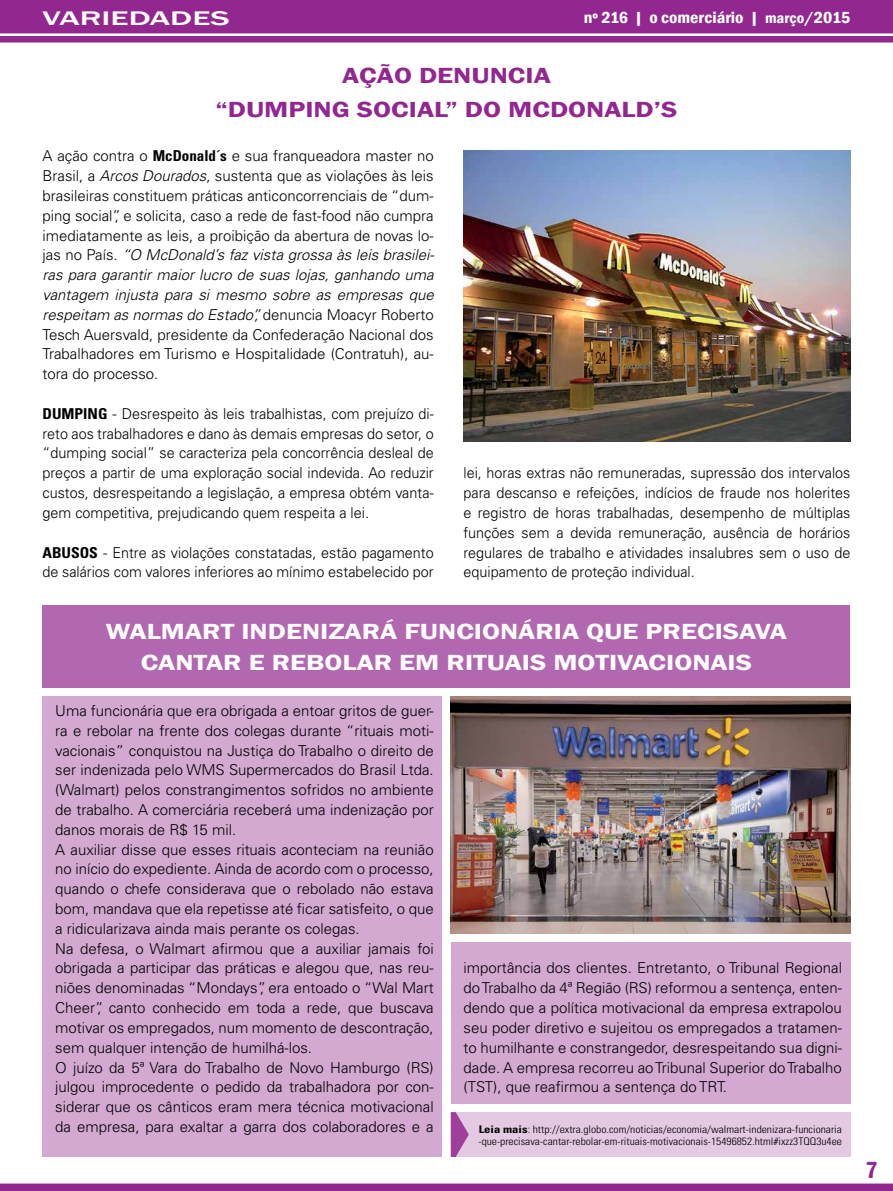
<style>
.page{position:relative;width:893px;height:1191px;background:#fff}
.page>*{position:absolute;margin:0;border:0;box-sizing:border-box;transform-origin:0 0}
.t1{font:600 condensed 24px "Franklin Gothic";color:#92278f}
.t2{font:600 22.5px "Franklin Gothic";letter-spacing:-.005em;color:#fff;scale:1.25 1}
.t3{font:600 22.5px "Franklin Gothic";color:#92278f;scale:1.25 1}
.t4{font:500 20.25px "Franklin Gothic";color:#fff;scale:1.67 1}
.t5{font:600 condensed 16.5px "Franklin Gothic";color:#fff;scale:1.1 1}
.t6{font:300 15px/19.8px "Univers LT Std";color:#000;text-align:justify}
.t7{font:300 15px/19.8px "Univers LT Std";color:#000;text-align:justify;scale:.96 1}
.t8{font:700 condensed 15px "Univers LT Std";color:#000;scale:1.04 1}
.t9{font:300 condensed 10.5px/12.6px "Univers LT Std";color:#000;scale:1.1 1}
.s1{font-size:15px}
.s2{font-weight:700;font-stretch:condensed}
.s3{font-style:italic}
.s4{font-weight:700}
</style>
<div class="page">
<div style="left:43px;top:605px;width:807px;height:82px;background:#b268b0"></div>
<div style="left:451px;top:1112px;width:399px;height:45px;background:#e4c9e3"></div>
<svg style="left:0;top:0;width:893px;height:43px;background:#993696"></svg>
<svg style="left:0;top:1183px;width:893px;height:8px;background:#993596"></svg>
<div style="left:43px;top:696px;width:399px;height:461px;background:#d3a9d2"></div>
<div style="left:451px;top:942px;width:399px;height:161px;background:#d3a9d2"></div>
<img style="left:463px;top:150px;width:387px;height:291px">
<img style="left:451px;top:696px;width:399px;height:238px">
<svg style="left:451px;top:1112px;width:18px;height:45px"></svg>
<h3 class="t4" style="left:43px;top:5px;width:114px">VARIEDADES</h3>
<p class="t5" style="left:584px;top:7px;width:244px">nº 216 | o comerciário | <span class="s1">março</span>/2015</p>
<h2 class="t3" style="left:342px;top:61px;width:76px">AÇÃO DENUNCIA</h2>
<h2 class="t3" style="left:215px;top:96px;width:25px">“DUMPIN</h2>
<h2 class="t3" style="left:332px;top:96px;width:46px">G SOCIAL</h2>
<h2 class="t3" style="left:446px;top:96px;width:113px">” DO MCDONALD</h2>
<h2 class="t3" style="left:654px;top:96px;width:20px">’S</h2>
<p class="t6" style="left:43px;top:146px;width:393px">A ação contra o <span class="s2">McDonald´s</span> e sua franqueadora master no Brasil, a <span class="s3">Arcos Dourados</span>, sustenta que as violações às leis brasileiras constituem práticas anticoncorrenciais de “dum&shy;ping social”, e solicita, caso a rede de fast-food não cumpra imediatamente as leis, a proibição da abertura de novas lo&shy;jas no País. <span class="s3">“O McDonald’s faz vista grossa às leis brasilei&shy;ras para garantir maior lucro de suas lojas, ganhando uma vantagem injusta para si mesmo sobre as empresas que respeitam as normas do Estado”,</span> denuncia Moacyr Roberto Tesch Auersvald, presidente da Confederação Nacional dos Trabalhadores em Turismo e Hospitalidade (Contratuh), au&shy;tora do processo.</p>
<p class="t8" style="left:43px;top:404px;width:19px">Dumping</p>
<p class="t6" style="left:43px;top:404px;width:393px;text-indent:70px">- Desrespeito às leis trabalhistas, com prejuízo di&shy;reto aos trabalhadores e dano às demais empresas do setor, o “dumping social” se caracteriza pela concorrência desleal de preços a partir de uma exploração social indevida. Ao reduzir custos, desrespeitando a legislação, a empresa obtém vanta&shy;gem competitiva, prejudicando quem respeita a lei.</p>
<p class="t8" style="left:43px;top:543px;width:19px">Abusos</p>
<p class="t6" style="left:43px;top:542px;width:393px;text-align:right">- Entre as violações constatadas, estão pagamento<br>de salários com valores inferiores ao mínimo estabelecido por</p>
<p class="t7" style="left:463px;top:463px;width:405px">lei, horas extras não remuneradas, supressão dos intervalos para descanso e refeições, indícios de fraude nos holerites e registro de horas trabalhadas, desempenho de múltiplas funções sem a devida remuneração, ausência de horários regulares de trabalho e atividades insalubres sem o uso de equipamento de proteção individual.</p>
<h2 class="t2" style="left:106px;top:617px;width:34px">WALMART</h2>
<h2 class="t2" style="left:241px;top:617px;width:14px">INDENIZARÁ</h2>
<h2 class="t2" style="left:404px;top:617px;width:14px">FUNCIONÁRIA</h2>
<h2 class="t2" style="left:586px;top:617px;width:61px">QUE PRECI</h2>
<h2 class="t2" style="left:723px;top:617px;width:27px">SAVA</h2>
<h2 class="t2" style="left:141px;top:649px;width:15px">CANTAR</h2>
<h2 class="t2" style="left:249px;top:649px;width:75px">EREBOLAR</h2>
<h2 class="t2" style="left:399px;top:649px;width:16px">EM</h2>
<h2 class="t2" style="left:447px;top:649px;width:12px">RITUAI</h2>
<h2 class="t2" style="left:530px;top:649px;width:32px">S MOTIVACIONAI</h2>
<h2 class="t2" style="left:736px;top:649px;width:15px">S</h2>
<p class="t6" style="left:55px;top:701px;width:380px;text-align:left">Uma funcionária que era obrigada a entoar gritos de guer&shy;ra e rebolar na frente dos colegas durante “rituais moti&shy;vacionais” conquistou na Justiça do Trabalho o direito de ser indenizada pelo WMS Supermercados do Brasil Ltda. (Walmart) pelos constrangimentos sofridos no ambiente de trabalho. A comerciária receberá uma indenização por danos morais de R$ 15 mil.<br>A auxiliar disse que esses rituais aconteciam na reunião no início do expediente. Ainda de acordo com o processo, quando o chefe considerava que o rebolado não estava bom, mandava que ela repetisse até ficar satisfeito, o que a ridicularizava ainda mais perante os colegas.<br>Na defesa, o Walmart afirmou que a auxiliar jamais foi obrigada a participar das práticas e alegou que, nas reu&shy;niões denominadas “Mondays”, era entoado o “Wal Mart Cheer”, canto conhecido em toda a rede, que buscava motivar os empregados, num momento de descontração, sem qualquer intenção de humilhá-los.<br>O juízo da 5ª Vara do Trabalho de Novo Hamburgo (RS) julgou improcedente o pedido da trabalhadora por con&shy;siderar que os cânticos eram mera técnica motivacional da empresa, para exaltar a garra dos colaboradores e a</p>
<p class="t6" style="left:463px;top:958px;width:380px">importância dos clientes. Entretanto, o Tribunal Regional do Trabalho da 4ª Região (RS) reformou a sentença, enten&shy;dendo que a política motivacional da empresa extrapolou seu poder diretivo e sujeitou os empregados a tratamen&shy;to humilhante e constrangedor, desrespeitando sua digni&shy;dade. A empresa recorreu ao Tribunal Superior do Trabalho (TST), que reafirmou a sentença do TRT.</p>
<p class="t9" style="left:478px;top:1122px;width:332px"><span class="s4">Leia mais</span>: http://extra.globo.com/noticias/economia/walmart-indenizara-funcionaria -que-precisava-cantar-rebolar-em-rituais-motivacionais-15496852.html#ixzz3TQQ3u4ee</p>
<h1 class="t1" style="left:866px;top:1153px;width:14px">7</h1>
</div>
